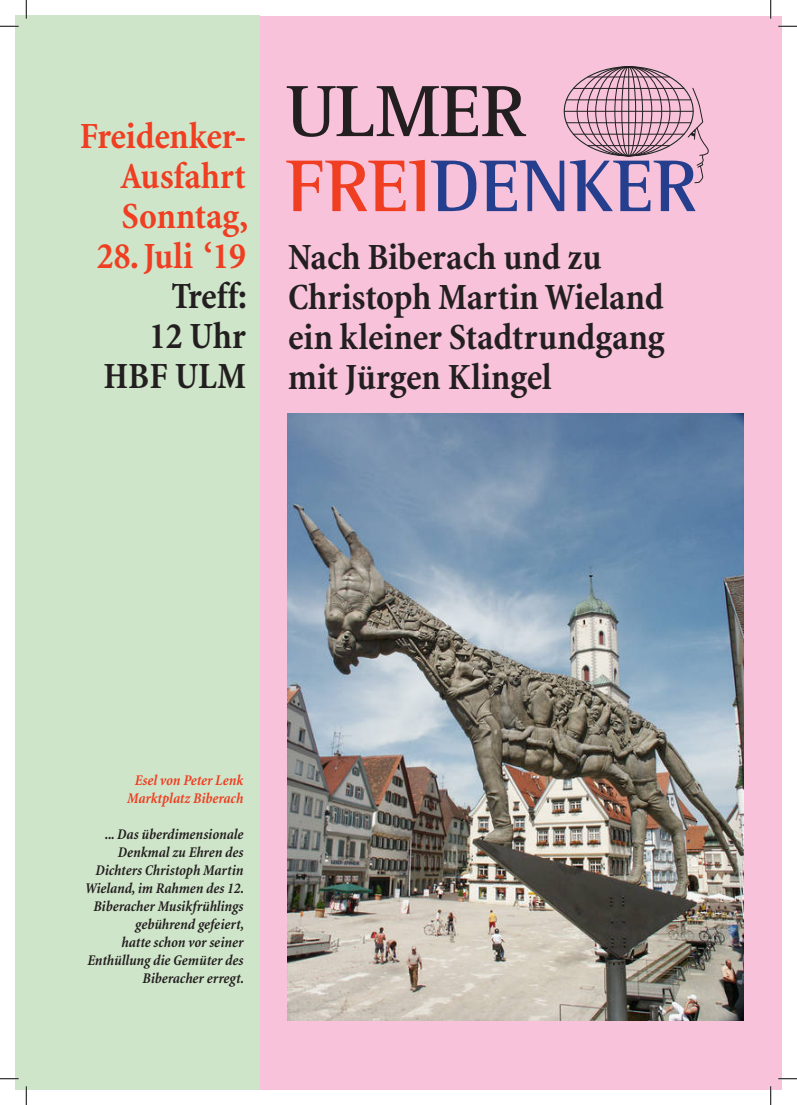
<style>
.page{position:relative;width:797px;height:1105px;background:#fff}
.page>*{position:absolute;margin:0;border:0;box-sizing:border-box;transform-origin:0 0}
.t1{font:700 75px "Agfa Rotis Semi Serif";color:#253f8e}
.t2{font:700 75px "Agfa Rotis Serif";color:#231f20}
.t3{font:700 condensed 37.5px "Minion";letter-spacing:-.005em;color:#231f20}
.t4{font:700 condensed 37.5px "Minion";letter-spacing:-.005em;color:#ef3e22}
.t5{font:italic 700 condensed 15px/18px "Minion";letter-spacing:-.005em;color:#231f20;text-align:right}
.t6{font:italic 700 condensed 15px "Minion";letter-spacing:-.005em;color:#ef3e22}
.s1{color:#ef3e22}
</style>
<div class="page">
<div style="left:260px;top:16px;width:521px;height:1073px;background:#f8c3da"></div>
<div style="left:16px;top:16px;width:244px;height:1073px;background:#cfe5c9"></div>
<div style="left:605px;top:66px;width:47px;height:90px;border:1px solid #231f20;border-radius:50%"></div>
<div style="left:614px;top:66px;width:29px;height:90px;border:1px solid #231f20;border-radius:50%"></div>
<div style="left:621px;top:66px;width:15px;height:90px;border:1px solid #231f20;border-radius:50%"></div>
<hr style="left:628px;top:67px;width:1px;height:89px;background:#231f20">
<hr style="left:566px;top:122px;width:125px;height:1px;background:#231f20">
<hr style="left:573px;top:134px;width:111px;height:1px;background:#231f20">
<hr style="left:587px;top:145px;width:82px;height:1px;background:#231f20">
<hr style="left:573px;top:88px;width:111px;height:1px;background:#231f20">
<hr style="left:566px;top:99px;width:125px;height:1px;background:#231f20">
<hr style="left:564px;top:111px;width:129px;height:1px;background:#231f20">
<hr style="left:588px;top:76px;width:81px;height:1px;background:#231f20">
<svg style="left:686px;top:87px;width:23px;height:96px"></svg>
<img style="left:288px;top:413px;width:455px;height:608px">
<svg style="left:0;top:25px;width:19px;height:2px"></svg>
<svg style="left:778px;top:25px;width:19px;height:2px"></svg>
<svg style="left:0;top:1078px;width:19px;height:1px"></svg>
<svg style="left:778px;top:1078px;width:19px;height:1px"></svg>
<svg style="left:25px;top:0;width:2px;height:19px"></svg>
<svg style="left:25px;top:1086px;width:2px;height:19px"></svg>
<svg style="left:770px;top:0;width:1px;height:19px"></svg>
<svg style="left:770px;top:1086px;width:1px;height:19px"></svg>
<p class="t4" style="left:80px;top:116px;width:168px">Freidenker-</p>
<p class="t4" style="left:120px;top:156px;width:128px">Ausfahrt</p>
<p class="t4" style="left:122px;top:196px;width:128px">Sonntag,</p>
<p class="t4" style="left:97px;top:236px;width:151px">28. Juli ‘19</p>
<p class="t3" style="left:171px;top:276px;width:77px">Treff:</p>
<p class="t3" style="left:149px;top:316px;width:98px">12 Uhr</p>
<p class="t3" style="left:103px;top:356px;width:144px">HBF ULM</p>
<p class="t2" style="left:287px;top:67px;width:241px">ULMER</p>
<p class="t1" style="left:287px;top:141px;width:412px"><span class="s1">FREI</span>DENKER</p>
<p class="t3" style="left:288px;top:236px;width:315px">Nach Biberach und zu</p>
<p class="t3" style="left:288px;top:276px;width:377px">Christoph Martin Wieland</p>
<p class="t3" style="left:288px;top:316px;width:378px">ein kleiner Stadtrundgang</p>
<p class="t3" style="left:288px;top:356px;width:265px">mit Jürgen Klingel</p>
<p class="t6" style="left:135px;top:772px;width:110px">Esel von Peter Lenk</p>
<p class="t6" style="left:127px;top:790px;width:118px">Marktplatz Biberach</p>
<p class="t5" style="left:105px;top:826px;width:140px">... Das überdimensionale<br>Denkmal zu Ehren des</p>
<p class="t5" style="left:85px;top:862px;width:160px">Dichters Christoph Martin<br>Wieland, im Rahmen des 12.<br>Biberacher Musikfrühlings gebührend gefeiert,</p>
<p class="t5" style="left:87px;top:934px;width:158px">hatte schon vor seiner<br>Enthüllung die Gemüter des<br>Biberacher erregt.</p>
</div>
